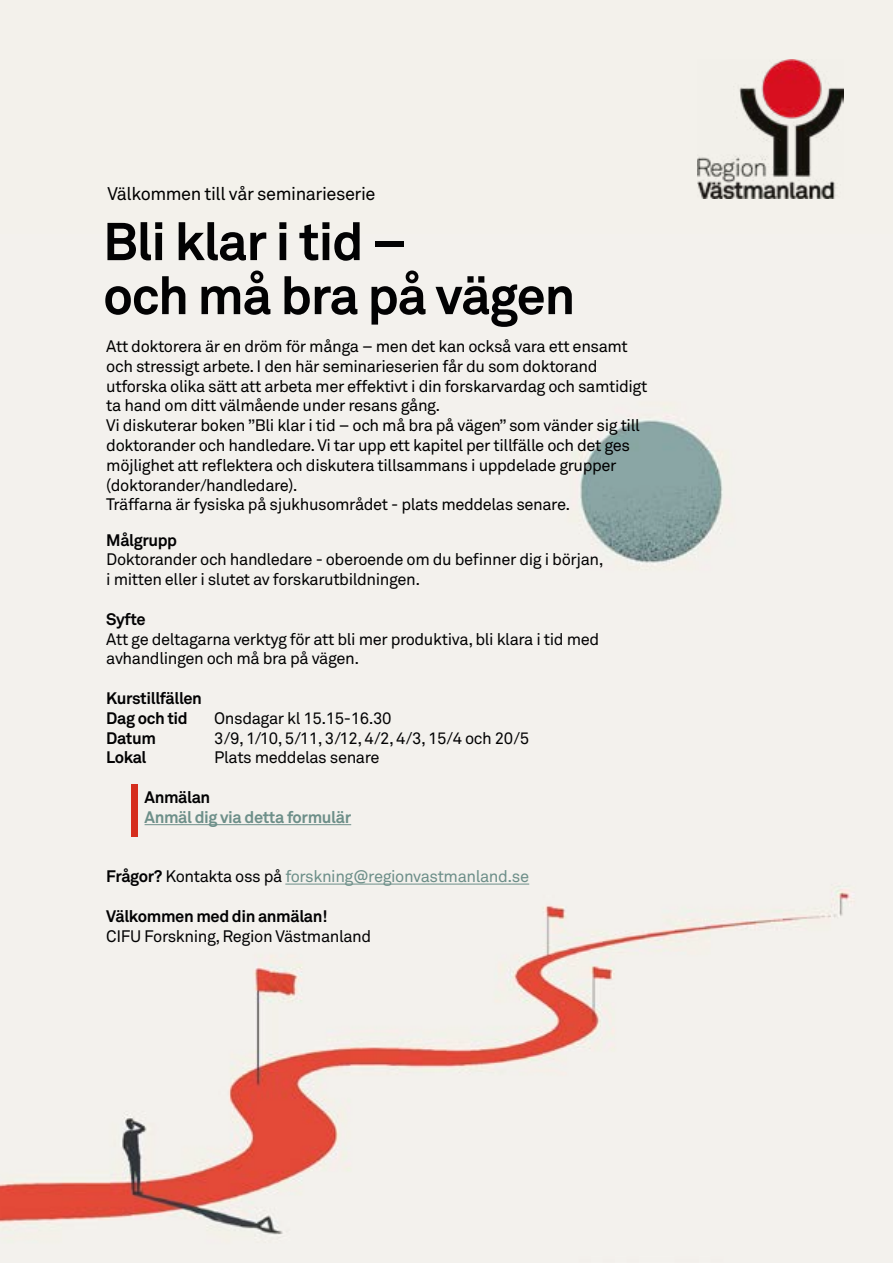
<style>
.page{position:relative;width:893px;height:1263px;background:#f2efe8}
.page>*{position:absolute;margin:0;border:0;box-sizing:border-box;transform-origin:0 0}
.t1{font:700 52.5px/54px "Akkurat Std";letter-spacing:-.025em;color:#020203}
.t2{font:18.15px "Akkurat Std";letter-spacing:-.025em;color:#000}
.t3{font:16.5px/19.8px "Akkurat Std";letter-spacing:-.025em;color:#000}
.t4{font:16.5px/19.8px "Akkurat Std";letter-spacing:-.025em;color:#020203}
.t5{font:700 16.5px/19.8px "Akkurat Std";letter-spacing:-.025em;color:#020203}
.t6{font:16.5px "Akkurat Std";letter-spacing:-.025em;color:#6d8f89}
.t7{font:700 16.5px "Akkurat Std";letter-spacing:-.025em;color:#6d8f89}
.s1{font-weight:700;color:#020203}
.s2{color:#020203}
</style>
<div class="page">
<img style="left:0;top:416px;width:855px;height:822px">
<img style="left:697px;top:59px;width:146px;height:140px">
<hr style="left:145px;top:824px;width:206px;height:1px;background:#6d8f89">
<hr style="left:285px;top:884px;width:244px;height:1px;background:#6d8f89">
<div style="left:131px;top:785px;width:7px;height:52px;background:#d52e1e"></div>
<p class="t2" style="left:107px;top:183px;width:270px">Välkommen till vår seminarieserie</p>
<h1 class="t1" style="left:103px;top:214px;width:474px">Bli klar i tid –<br>och må bra på vägen</h1>
<p class="t3" style="left:106px;top:336px;width:543px">Att doktorera är en dröm för många – men det kan också vara ett ensamt och stressigt arbete. I den här seminarieserien får du som doktorand utforska olika sätt att arbeta mer effektivt i din forskarvardag och samtidigt ta hand om ditt välmående under resans gång.<br>Vi diskuterar boken ”Bli klar i tid – och må bra på vägen” som vänder sig till doktorander och handledare. Vi tar upp ett kapitel per tillfälle och det ges möjlighet att reflektera och diskutera tillsammans i uppdelade grupper (doktorander/handledare).<br>Träffarna är fysiska på sjukhusområdet - plats meddelas senare.</p>
<p class="t5" style="left:106px;top:530px;width:72px">Målgrupp</p>
<p class="t4" style="left:106px;top:550px;width:499px">Doktorander och handledare - oberoende om du befinner dig i början, i mitten eller i slutet av forskarutbildningen.</p>
<p class="t5" style="left:106px;top:609px;width:41px">Syfte</p>
<p class="t4" style="left:106px;top:629px;width:494px">Att ge deltagarna verktyg för att bli mer produktiva, bli klara i tid med avhandlingen och må bra på vägen.</p>
<p class="t5" style="left:106px;top:688px;width:97px">Kurstillfällen<br>Dag och tid</p>
<p class="t4" style="left:214px;top:708px;width:179px">Onsdagar kl 15.15-16.30</p>
<p class="t5" style="left:106px;top:728px;width:51px">Datum</p>
<p class="t4" style="left:214px;top:728px;width:316px">3/9, 1/10, 5/11, 3/12, 4/2, 4/3, 15/4 och 20/5</p>
<p class="t5" style="left:106px;top:747px;width:42px">Lokal</p>
<p class="t4" style="left:214px;top:748px;width:167px">Plats meddelas senare</p>
<p class="t5" style="left:145px;top:787px;width:67px">Anmälan</p>
<p class="t7" style="left:145px;top:807px;width:208px">Anmäl dig via detta formulär</p>
<p class="t6" style="left:106px;top:867px;width:424px"><span class="s1">Frågor?</span> <span class="s2">Kontakta oss på</span> forskning@regionvastmanland.se</p>
<p class="t5" style="left:106px;top:906px;width:223px">Välkommen med din anmälan!</p>
<p class="t4" style="left:106px;top:926px;width:267px">CIFU Forskning, Region Västmanland</p>
</div>
